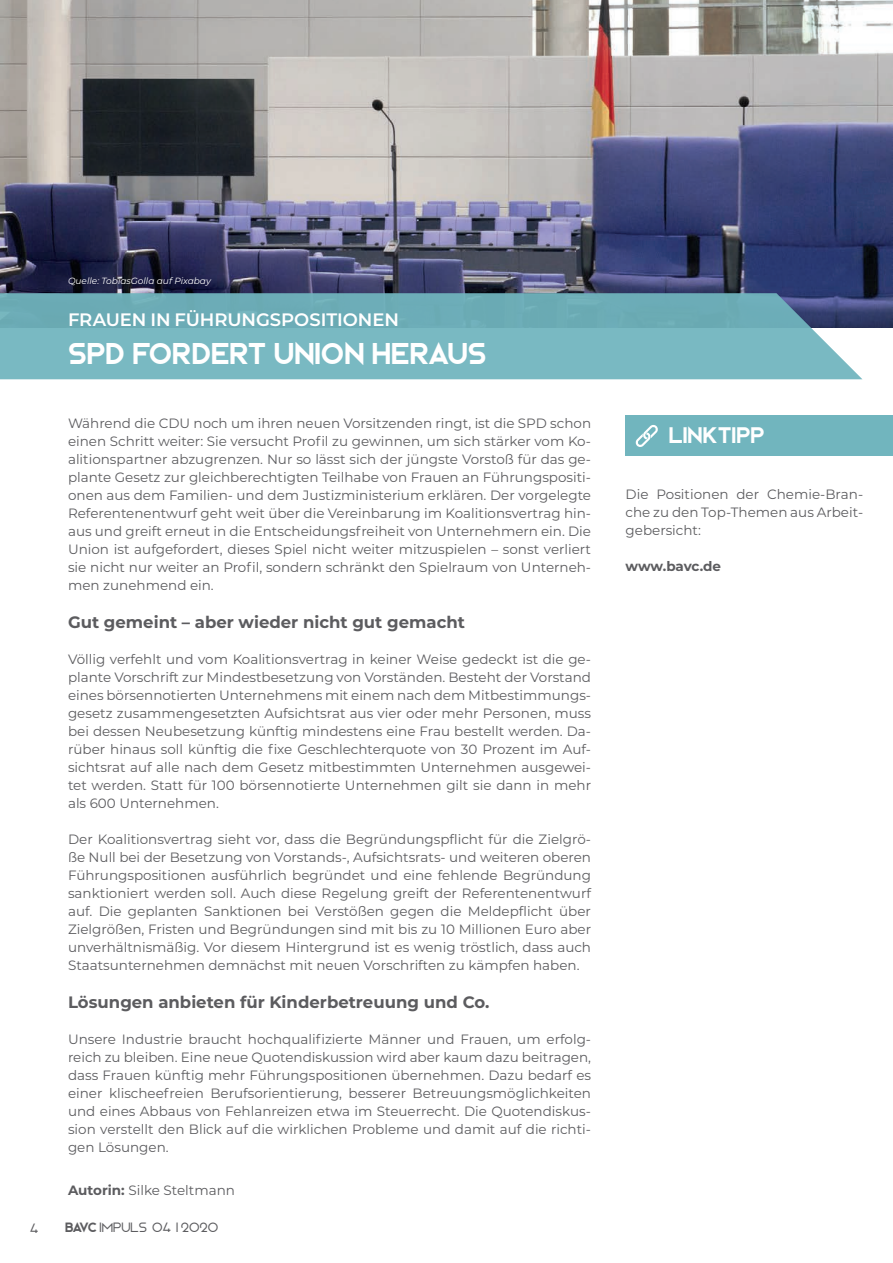
<style>
.page{position:relative;width:893px;height:1263px;background:#fff}
.page>*{position:absolute;margin:0;border:0;box-sizing:border-box;transform-origin:0 0}
.t1{font:30px "Bjorn";color:#fff}
.t2{font:22.5px "Bjorn";color:#fff}
.t3{font:600 18px "Montserrat";letter-spacing:-.005em;color:#fff}
.t4{font:700 16.5px "Montserrat";color:#5c5c5f}
.t5{font:13.5px/18px "Montserrat";color:#5c5c5f;text-align:justify}
.t6{font:300 13.5px "Bjorn";color:#5c5c5f}
.t7{font:700 13.5px "Montserrat";letter-spacing:-.01em;color:#5c5c5f}
.t8{font:italic 9px "Montserrat";color:#fff}
.s1{font-weight:700}
.s2{font-weight:400}
</style>
<div class="page">
<img style="left:0;top:0;width:892px;height:327px">
<svg style="left:0;top:293px;width:862px;height:86px;background:#74b1bb"></svg>
<div style="left:626px;top:415px;width:267px;height:40px;background:#71b5be"></div>
<svg style="left:635px;top:425px;width:23px;height:22px"></svg>
<hr style="left:892px;top:0;width:1px;height:327px;background:#99cdcf">
<svg style="left:892px;top:293px;width:1px;height:35px"></svg>
<p class="t8" style="left:68px;top:274px;width:144px">Quelle: TobiasGolla auf Pixabay</p>
<h3 class="t3" style="left:68px;top:306px;width:332px">FRAUEN IN FÜHRUNGSPOSITIONEN</h3>
<h1 class="t1" style="left:68px;top:335px;width:420px">SPD FORDERT UNION HERAUS</h1>
<p class="t5" style="left:68px;top:414px;width:525px">Während die CDU noch um ihren neuen Vorsitzenden ringt, ist die SPD schon einen Schritt weiter: Sie versucht Profil zu gewinnen, um sich stärker vom Ko&shy;alitionspartner abzugrenzen. Nur so lässt sich der jüngste Vorstoß für das ge&shy;plante Gesetz zur gleichberechtigten Teilhabe von Frauen an Führungspositi&shy;onen aus dem Familien- und dem Justizministerium erklären. Der vorgelegte Referentenentwurf geht weit über die Vereinbarung im Koalitionsvertrag hin&shy;aus und greift erneut in die Entscheidungsfreiheit von Unternehmern ein. Die Union ist aufgefordert, dieses Spiel nicht weiter mitzuspielen – sonst verliert sie nicht nur weiter an Profil, sondern schränkt den Spielraum von Unterneh&shy;men zunehmend ein.</p>
<p class="t4" style="left:68px;top:610px;width:398px">Gut gemeint – aber wieder nicht gut gemacht</p>
<p class="t5" style="left:68px;top:649px;width:525px">Völlig verfehlt und vom Koalitionsvertrag in keiner Weise gedeckt ist die ge&shy;plante Vorschrift zur Mindestbesetzung von Vorständen. Besteht der Vorstand eines börsennotierten Unternehmens mit einem nach dem Mitbestimmungs&shy;gesetz zusammengesetzten Aufsichtsrat aus vier oder mehr Personen, muss bei dessen Neubesetzung künftig mindestens eine Frau bestellt werden. Da&shy;rüber hinaus soll künftig die fixe Geschlechterquote von 30 Prozent im Auf&shy;sichtsrat auf alle nach dem Gesetz mitbestimmten Unternehmen ausgewei&shy;tet werden. Statt für 100 börsennotierte Unternehmen gilt sie dann in mehr als 600 Unternehmen.</p>
<p class="t5" style="left:68px;top:829px;width:525px">Der Koalitionsvertrag sieht vor, dass die Begründungspflicht für die Zielgrö&shy;ße Null bei der Besetzung von Vorstands-, Aufsichtsrats- und weiteren oberen Führungspositionen ausführlich begründet und eine fehlende Begründung sanktioniert werden soll. Auch diese Regelung greift der Referentenentwurf auf. Die geplanten Sanktionen bei Verstößen gegen die Meldepflicht über Zielgrößen, Fristen und Begründungen sind mit bis zu 10 Millionen Euro aber unverhältnismäßig. Vor diesem Hintergrund ist es wenig tröstlich, dass auch Staatsunternehmen demnächst mit neuen Vorschriften zu kämpfen haben.</p>
<p class="t4" style="left:68px;top:990px;width:423px">Lösungen anbieten für Kinderbetreuung und Co.</p>
<p class="t5" style="left:68px;top:1029px;width:525px">Unsere Industrie braucht hochqualifizierte Männer und Frauen, um erfolg&shy;reich zu bleiben. Eine neue Quotendiskussion wird aber kaum dazu beitragen, dass Frauen künftig mehr Führungspositionen übernehmen. Dazu bedarf es einer klischeefreien Berufsorientierung, besserer Betreuungsmöglichkeiten und eines Abbaus von Fehlanreizen etwa im Steuerrecht. Die Quotendiskus&shy;sion verstellt den Blick auf die wirklichen Probleme und damit auf die richti&shy;gen Lösungen.</p>
<p class="t5" style="left:68px;top:1181px;width:168px"><span class="s1">Autorin:</span> Silke Steltmann</p>
<p class="t6" style="left:30px;top:1220px;width:10px">4</p>
<p class="t6" style="left:65px;top:1219px;width:155px"><span class="s2">BAVC</span> IMPULS 04 I 2020</p>
<h2 class="t2" style="left:669px;top:422px;width:98px">LINKTIPP</h2>
<p class="t5" style="left:626px;top:485px;width:239px">Die Positionen der Chemie-Bran&shy;che zu den Top-Themen aus Arbeit&shy;gebersicht:</p>
<p class="t7" style="left:626px;top:557px;width:97px">www.bavc.de</p>
</div>
